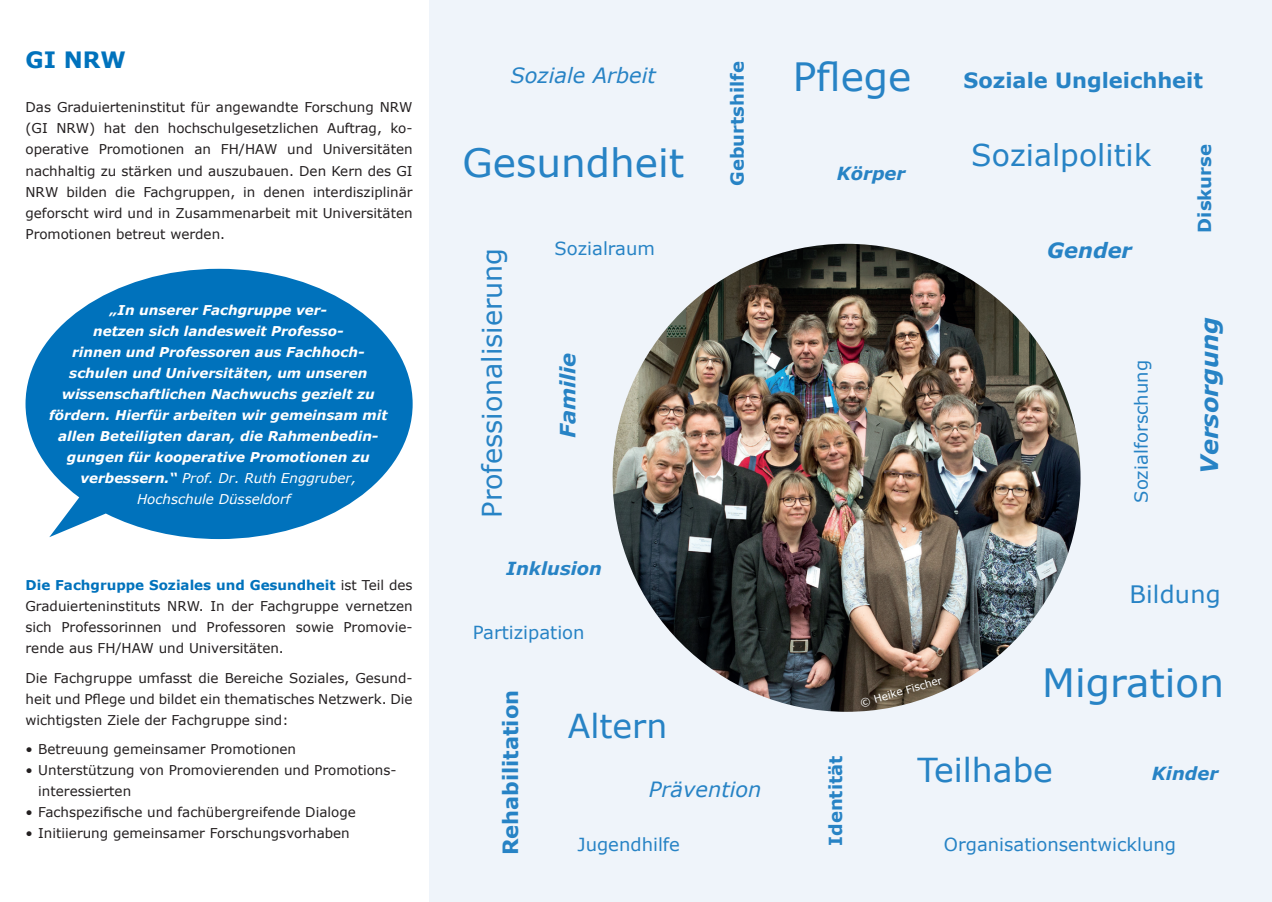
<style>
.page{position:relative;width:1272px;height:902px;background:#fff}
.page>*{position:absolute;margin:0;border:0;box-sizing:border-box;transform-origin:0 0}
.t1{font:39px "Verdana";color:#2783c5}
.t2{font:33px "Verdana";color:#2783c5}
.t3{font:30px "Verdana";color:#2783c5}
.t4{font:27px "Verdana";color:#2783c5}
.t5{font:italic 700 24px "Verdana";color:#2783c5}
.t6{font:24px "Verdana";letter-spacing:.01em;color:#2783c5}
.t7{font:700 22.5px "Verdana";color:#0072bc}
.t8{font:700 21px "Verdana";color:#2783c5}
.t9{font:italic 21px "Verdana";color:#2783c5}
.t10{font:italic 700 21px "Verdana";color:#2783c5}
.t11{font:18px "Verdana";color:#2783c5}
.t12{font:700 18px "Verdana";color:#2783c5}
.t13{font:italic 700 18px "Verdana";color:#2783c5}
.t14{font:13.5px/21px "Verdana";color:#231f20;text-align:justify}
.t15{font:italic 700 13.5px "Verdana";color:#fff}
.t16{font:italic 13.5px "Verdana";color:#fff}
.t17{font:10.5px "Verdana";color:#fff}
.s1{font-weight:700}
.s2{font-weight:700;color:#0072bc}
</style>
<div class="page">
<div style="left:429px;top:0;width:842px;height:901px;background:#eff4fa"></div>
<svg style="left:26px;top:269px;width:386px;height:270px;fill:#0072bc"></svg>
<img style="left:612px;top:244px;width:468px;height:467px;border-radius:234px">
<h3 class="t7" style="left:26px;top:44px;width:102px">GI NRW</h3>
<p class="t14" style="left:26px;top:97px;width:388px">Das Graduierteninstitut für angewandte Forschung NRW (GI NRW) hat den hochschulgesetzlichen Auftrag, ko&shy;operative Promotionen an FH/HAW und Universitäten nachhaltig zu stärken und auszubauen. Den Kern des GI NRW bilden die Fachgruppen, in denen interdisziplinär geforscht wird und in Zusammenarbeit mit Universitäten Promotionen betreut werden.</p>
<p class="t15" style="left:110px;top:300px;width:219px">„In unserer Fachgruppe ver-</p>
<p class="t15" style="left:93px;top:321px;width:252px">netzen sich landesweit Professo-</p>
<p class="t15" style="left:72px;top:342px;width:294px">rinnen und Professoren aus Fachhoch-</p>
<p class="t15" style="left:69px;top:363px;width:299px">schulen und Universitäten, um unseren</p>
<p class="t15" style="left:62px;top:384px;width:314px">wissenschaftlichen Nachwuchs gezielt zu</p>
<p class="t15" style="left:49px;top:405px;width:340px">fördern. Hierfür arbeiten wir gemeinsam mit</p>
<p class="t15" style="left:58px;top:426px;width:321px">allen Beteiligten daran, die Rahmenbedin-</p>
<p class="t15" style="left:67px;top:447px;width:304px">gungen für kooperative Promotionen zu</p>
<p class="t16" style="left:80px;top:468px;width:277px"><span class="s1">verbessern.“</span> Prof. Dr. Ruth Enggruber,</p>
<p class="t16" style="left:137px;top:489px;width:155px">Hochschule Düsseldorf</p>
<p class="t14" style="left:26px;top:574px;width:388px"><span class="s2">Die Fachgruppe Soziales und Gesundheit</span> ist Teil des Graduierteninstituts NRW. In der Fachgruppe vernetzen sich Professorinnen und Professoren sowie Promovie&shy;rende aus FH/HAW und Universitäten.</p>
<p class="t14" style="left:26px;top:667px;width:388px">Die Fachgruppe umfasst die Bereiche Soziales, Gesund&shy;heit und Pflege und bildet ein thematisches Netzwerk. Die wichtigsten Ziele der Fachgruppe sind:</p>
<p class="t14" style="left:26px;top:738px;width:272px">• Betreuung gemeinsamer Promotionen</p>
<p class="t14" style="left:38px;top:759px;width:360px;text-indent:-13px">• Unterstützung von Promovierenden und Promotions&shy;interessierten</p>
<p class="t14" style="left:26px;top:801px;width:332px">• Fachspezifische und fachübergreifende Dialoge</p>
<p class="t14" style="left:26px;top:822px;width:326px">• Initiierung gemeinsamer Forschungsvorhaben</p>
<h1 class="t1" style="left:792px;top:50px;width:120px">Pflege</h1>
<h3 class="t12" style="left:724px;top:186px;width:126px;rotate:-90deg">Geburtshilfe</h3>
<h3 class="t9" style="left:510px;top:61px;width:147px">Soziale Arbeit</h3>
<h3 class="t8" style="left:963px;top:66px;width:241px">Soziale Ungleichheit</h3>
<h1 class="t1" style="left:462px;top:136px;width:223px">Gesundheit</h1>
<h3 class="t3" style="left:971px;top:135px;width:182px">Sozialpolitik</h3>
<h3 class="t12" style="left:1191px;top:232px;width:90px;rotate:-90deg">Diskurse</h3>
<h3 class="t13" style="left:836px;top:161px;width:70px">Körper</h3>
<h3 class="t4" style="left:473px;top:517px;width:271px;rotate:-90deg">Professionalisierung</h3>
<h3 class="t11" style="left:554px;top:236px;width:102px">Sozialraum</h3>
<h3 class="t10" style="left:553px;top:438px;width:87px;rotate:-90deg">Familie</h3>
<h3 class="t13" style="left:506px;top:555px;width:97px">Inklusion</h3>
<h3 class="t11" style="left:473px;top:620px;width:113px">Partizipation</h3>
<h3 class="t8" style="left:495px;top:855px;width:167px;rotate:-90deg">Rehabilitation</h3>
<h2 class="t2" style="left:568px;top:703px;width:101px">Altern</h2>
<h3 class="t9" style="left:649px;top:774px;width:114px">Prävention</h3>
<h3 class="t11" style="left:577px;top:831px;width:104px">Jugendhilfe</h3>
<h3 class="t10" style="left:1047px;top:235px;width:86px">Gender</h3>
<h3 class="t11" style="left:1128px;top:502px;width:144px;rotate:-90deg">Sozialforschung</h3>
<h3 class="t5" style="left:1192px;top:473px;width:158px;rotate:-90deg">Versorgung</h3>
<h3 class="t6" style="left:1129px;top:578px;width:93px">Bildung</h3>
<p class="t17" style="left:858px;top:696px;width:86px;rotate:-16deg">© Heike Fischer</p>
<h1 class="t1" style="left:1042px;top:655px;width:183px">Migration</h1>
<h3 class="t12" style="left:822px;top:845px;width:91px;rotate:-90deg">Identität</h3>
<h2 class="t2" style="left:917px;top:747px;width:137px">Teilhabe</h2>
<h3 class="t13" style="left:1151px;top:760px;width:68px">Kinder</h3>
<h3 class="t11" style="left:944px;top:831px;width:233px">Organisationsentwicklung</h3>
</div>
